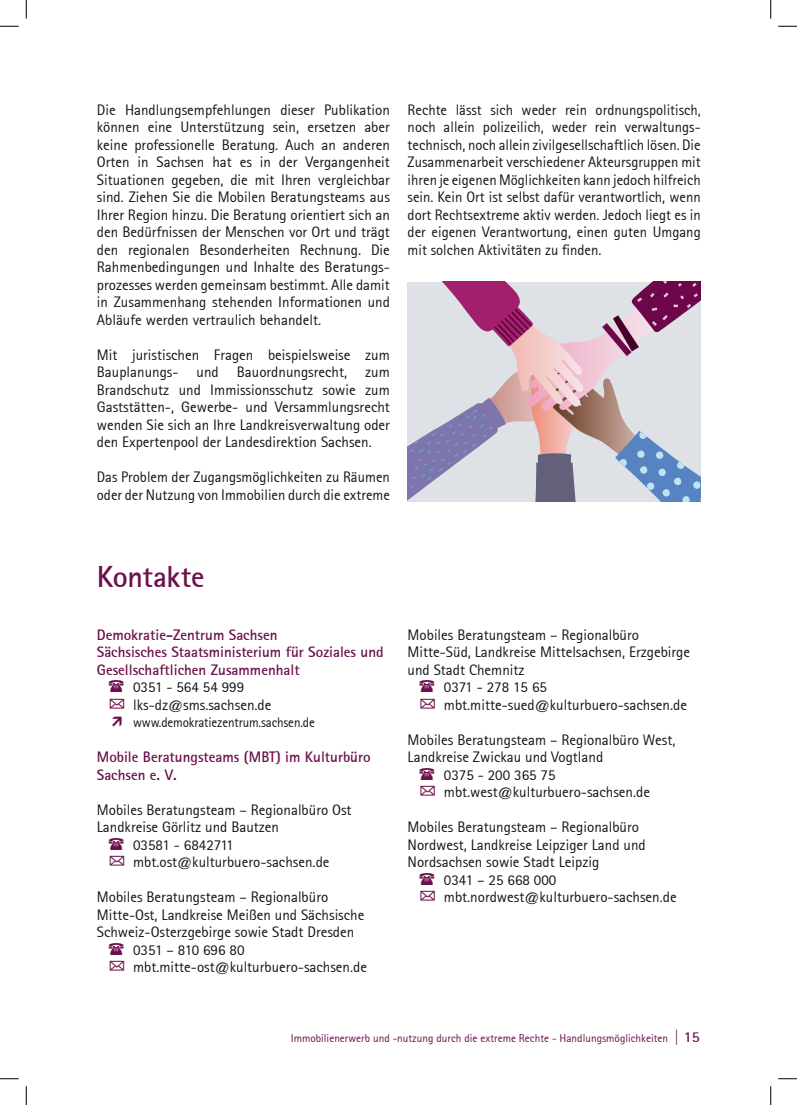
<style>
.page{position:relative;width:797px;height:1105px;background:#fff}
.page>*{position:absolute;margin:0;border:0;box-sizing:border-box;transform-origin:0 0}
.H1_INH-Überschriften{font:700 30px "Rotis Sans Serif";letter-spacing:-.01em;color:#6b104b}
.P_INH_allg_block-1-A{font:15px/17.5px "Rotis Sans Serif";color:#13151b;text-align:justify}
.P_INH_allg_links{font:15px/17.5px "Rotis Sans Serif";color:#13151b}
.P_INH_allg_links-2{font:700 15px/17.5px "Rotis Sans Serif";color:#6b104b}
.t1{font:13.75px "Rotis Sans Serif";letter-spacing:-.01em;color:#13151b;scale:.95 1}
.t2{font:11.25px "Rotis Sans Serif";color:#6b104b}
.s1{font-weight:700;font-size:15px}
</style>
<div class="page">
<svg style="left:407px;top:282px;width:293px;height:219px;background:#c5b7c7"></svg>
<svg style="left:0;top:25px;width:19px;height:2px"></svg>
<svg style="left:778px;top:25px;width:19px;height:2px"></svg>
<svg style="left:0;top:1078px;width:19px;height:1px"></svg>
<svg style="left:778px;top:1078px;width:19px;height:1px"></svg>
<svg style="left:25px;top:0;width:2px;height:19px"></svg>
<svg style="left:25px;top:1086px;width:2px;height:19px"></svg>
<svg style="left:770px;top:0;width:1px;height:19px"></svg>
<svg style="left:770px;top:1086px;width:1px;height:19px"></svg>
<p class="P_INH_allg_block-1-A" style="left:97px;top:101px;width:294px">Die Handlungsempfehlungen dieser Publikation können eine Unterstützung sein, ersetzen aber keine professionelle Beratung. Auch an anderen Orten in Sachsen hat es in der Vergangenheit Situationen gegeben, die mit Ihren vergleichbar sind. Ziehen Sie die Mobilen Beratungsteams aus Ihrer Region hinzu. Die Beratung orientiert sich an den Bedürfnissen der Menschen vor Ort und trägt den regionalen Besonderheiten Rechnung. Die Rahmenbedingungen und Inhalte des Beratungs‑ prozesses werden gemeinsam bestimmt. Alle damit in Zusammenhang stehenden Informationen und Abläufe werden vertraulich behandelt.</p>
<p class="P_INH_allg_block-1-A" style="left:97px;top:346px;width:294px">Mit juristischen Fragen beispielsweise zum<br>Bauplanungs-</p>
<p class="P_INH_allg_block-1-A" style="left:97px;top:363px;width:294px;text-indent:100px">und Bauordnungsrecht, zum Brandschutz und Immissionsschutz sowie zum Gaststätten-, Gewerbe- und Versammlungsrecht wenden Sie sich an Ihre Landkreisverwaltung oder den Expertenpool der Landesdirektion Sachsen.</p>
<p class="P_INH_allg_block-1-A" style="left:97px;top:468px;width:294px">Das Problem der Zugangsmöglichkeiten zu Räumen oder der Nutzung von Immobilien durch die extreme</p>
<p class="P_INH_allg_block-1-A" style="left:407px;top:101px;width:294px">Rechte lässt sich weder rein ordnungspolitisch, noch allein polizeilich, weder rein verwaltungs‑ technisch, noch allein zivilgesellschaftlich lösen. Die Zusammenarbeit verschiedener Akteursgruppen mit ihren je eigenen Möglichkeiten kann jedoch hilfreich sein. Kein Ort ist selbst dafür verantwortlich, wenn dort Rechtsextreme aktiv werden. Jedoch liegt es in der eigenen Verantwortung, einen guten Umgang mit solchen Aktivitäten zu finden.</p>
<h1 class="H1_INH-Überschriften" style="left:97px;top:558px;width:109px">Kontakte</h1>
<p class="P_INH_allg_links-2" style="left:97px;top:626px;width:182px">Demokratie-Zentrum Sachsen</p>
<p class="P_INH_allg_links-2" style="left:97px;top:643px;width:288px">Sächsisches Staatsministerium für Soziales und<br>Gesellschaftlichen Zusammenhalt</p>
<p class="P_INH_allg_block-1-A" style="left:133px;top:678px;width:113px">0351 - 564 54 999</p>
<p class="P_INH_allg_block-1-A" style="left:133px;top:696px;width:140px">lks-dz@sms.sachsen.de</p>
<p class="t1" style="left:133px;top:714px;width:193px">www.demokratiezentrum.sachsen.de</p>
<p class="P_INH_allg_links-2" style="left:97px;top:748px;width:275px">Mobile Beratungsteams (MBT) im Kulturbüro<br>Sachsen e. V.</p>
<p class="P_INH_allg_links" style="left:97px;top:801px;width:256px">Mobiles Beratungsteam – Regionalbüro Ost</p>
<p class="P_INH_allg_links" style="left:97px;top:818px;width:184px">Landkreise Görlitz und Bautzen</p>
<p class="P_INH_allg_block-1-A" style="left:133px;top:836px;width:102px">03581 - 6842711</p>
<p class="P_INH_allg_block-1-A" style="left:133px;top:853px;width:198px">mbt.ost@kulturbuero-sachsen.de</p>
<p class="P_INH_allg_links" style="left:97px;top:888px;width:269px">Mobiles Beratungsteam – Regionalbüro<br>Mitte-Ost, Landkreise Meißen und Sächsische<br>Schweiz-Osterzgebirge sowie Stadt Dresden</p>
<p class="P_INH_allg_block-1-A" style="left:133px;top:941px;width:113px">0351 – 810 696 80</p>
<p class="P_INH_allg_block-1-A" style="left:133px;top:958px;width:235px">mbt.mitte-ost@kulturbuero-sachsen.de</p>
<p class="P_INH_allg_links" style="left:407px;top:626px;width:284px">Mobiles Beratungsteam – Regionalbüro<br>Mitte-Süd, Landkreise Mittelsachsen, Erzgebirge und Stadt Chemnitz</p>
<p class="P_INH_allg_block-1-A" style="left:444px;top:678px;width:105px">0371 - 278 15 65</p>
<p class="P_INH_allg_block-1-A" style="left:444px;top:696px;width:244px">mbt.mitte-sued@kulturbuero-sachsen.de</p>
<p class="P_INH_allg_links" style="left:407px;top:731px;width:269px">Mobiles Beratungsteam – Regionalbüro West,</p>
<p class="P_INH_allg_links" style="left:407px;top:748px;width:197px">Landkreise Zwickau und Vogtland</p>
<p class="P_INH_allg_block-1-A" style="left:444px;top:766px;width:113px">0375 - 200 365 75</p>
<p class="P_INH_allg_block-1-A" style="left:444px;top:783px;width:208px">mbt.west@kulturbuero-sachsen.de</p>
<p class="P_INH_allg_links" style="left:407px;top:818px;width:239px">Mobiles Beratungsteam – Regionalbüro<br>Nordwest, Landkreise Leipziger Land und<br>Nordsachsen sowie Stadt Leipzig</p>
<p class="P_INH_allg_block-1-A" style="left:444px;top:871px;width:114px">0341 – 25 668 000</p>
<p class="P_INH_allg_block-1-A" style="left:444px;top:888px;width:234px">mbt.nordwest@kulturbuero-sachsen.de</p>
<p class="t2" style="left:291px;top:1032px;width:410px">Immobilienerwerb und -nutzung durch die extreme Rechte - Handlungsmöglichkeiten <span class="s1">| 15</span></p>
</div>
